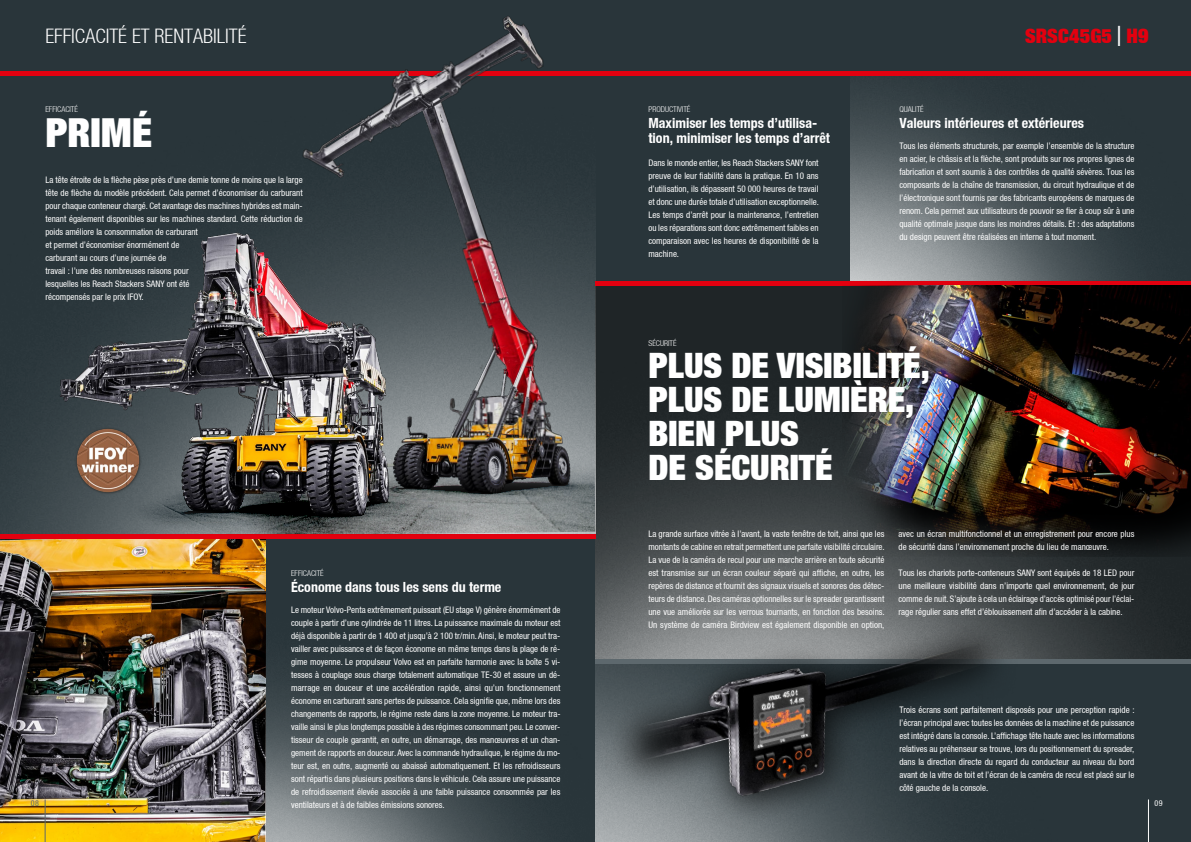
<style>
.page{position:relative;width:1191px;height:842px;background:#fff}
.page>*{position:absolute;margin:0;border:0;box-sizing:border-box;transform-origin:0 0}
.t1{font:900 40px "Context Reprise Extra Black S Si Extra";color:#fff}
.t2{font:900 35px/34px "Context Reprise Extra Black S Si Extra";color:#fff}
.t3{font:700 20px "Context Reprise Light Cond S Si";color:#fff}
.t4{font:900 20px "Context Reprise Extra Black S Si Extra";letter-spacing:.005em;color:#e3000f}
.t5{font:700 condensed 14px/15px "Context Reprise Condensed S Si";color:#fff}
.t6{font:9px/13px "Context Reprise Condensed S Si Condensed";color:#fff;text-align:justify}
.t7{font:700 8px "Context Reprise Light Cond S Si";color:#fff}
.t8{font:8px "Context Reprise Condensed S Si Condensed";color:#5d686d}
.t9{font:8px "Context Reprise Condensed S Si Condensed";color:#fff}
.s1{font-size:28px;color:#fff}
</style>
<div class="page">
<div style="left:595px;top:74px;width:596px;height:212px;background:#29353a"></div>
<div style="left:0;top:0;width:1191px;height:71px;background:#29353a"></div>
<div style="left:0;top:75px;width:220px;height:142px;background:#29353a"></div>
<img style="left:0;top:539px;width:595px;height:303px">
<img style="left:850px;top:75px;width:341px;height:206px">
<img style="left:595px;top:286px;width:596px;height:374px">
<img style="left:595px;top:664px;width:596px;height:178px">
<hr style="left:0;top:71px;width:1191px;height:4px;background:#e3000f">
<img style="left:220px;top:16px;width:375px;height:518px">
<div style="left:595px;top:281px;width:596px;height:5px;background:#e3000f"></div>
<hr style="left:595px;top:660px;width:596px;height:4px;background:#5d686d">
<div style="left:0;top:534px;width:595px;height:5px;background:#e3000f"></div>
<img style="left:0;top:217px;width:501px;height:317px">
<img style="left:843px;top:286px;width:348px;height:271px">
<div style="left:603px;top:613px;width:416px;height:218px;background:#000;opacity:.75"></div>
<img style="left:635px;top:626px;width:362px;height:178px">
<img style="left:74px;top:426px;width:68px;height:68px">
<hr style="left:45px;top:799px;width:1px;height:43px;background:#5d686d">
<hr style="left:1148px;top:799px;width:1px;height:43px;background:#fff">
<h3 class="t3" style="left:45px;top:25px;width:203px">EFFICACITÉ ET RENTABILITÉ</h3>
<p class="t7" style="left:45px;top:105px;width:34px">EFFICACITÉ</p>
<h1 class="t1" style="left:45px;top:107px;width:108px">PRIMÉ</h1>
<p class="t6" style="left:45px;top:173px;width:259px;text-align:left">La tête étroite de la flèche pèse près d’une demie tonne de moins que la large tête de flèche du modèle précédent. Cela permet d’économiser du carburant pour chaque conteneur chargé. Cet avantage des machines hybrides est main&shy;tenant également disponibles sur les machines standard. Cette réduction de poids améliore la consommation de carburant<br>et permet d’économiser énormément de<br>carburant au cours d’une journée de<br>travail : l’une des nombreuses raisons pour<br>lesquelles les Reach Stackers SANY ont été<br>récompensés par le prix IFOY.</p>
<p class="t7" style="left:648px;top:104px;width:44px">PRODUCTIVITÉ</p>
<h3 class="t5" style="left:648px;top:115px;width:183px">Maximiser les temps d’utilisa&shy;tion, minimiser les temps d’arrêt</h3>
<p class="t6" style="left:648px;top:156px;width:172px">Dans le monde entier, les Reach Stackers SANY font preuve de leur fiabilité dans la pratique. En 10 ans d’utilisation, ils dépassent 50 000 heures de travail et donc une durée totale d’utilisation exceptionnelle.<br>Les temps d’arrêt pour la maintenance, l’entretien ou les réparations sont donc extrêmement faibles en comparaison avec les heures de disponibilité de la machine.</p>
<p class="t7" style="left:899px;top:105px;width:26px">QUALITÉ</p>
<h3 class="t4" style="left:1025px;top:23px;width:125px">SRSC45G5 <span class="s1">|</span> H9</h3>
<h3 class="t5" style="left:899px;top:116px;width:186px">Valeurs intérieures et extérieures</h3>
<p class="t6" style="left:899px;top:139px;width:236px">Tous les éléments structurels, par exemple l’ensemble de la structure en acier, le châssis et la flèche, sont produits sur nos propres lignes de fabrication et sont soumis à des contrôles de qualité sévères. Tous les composants de la chaîne de transmission, du circuit hydraulique et de l’électronique sont fournis par des fabricants européens de marques de renom. Cela permet aux utilisateurs de pouvoir se fier à coup sûr à une qualité optimale jusque dans les moindres détails. Et : des adaptations du design peuvent être réalisées en interne à tout moment.</p>
<p class="t7" style="left:648px;top:338px;width:30px">SÉCURITÉ</p>
<h2 class="t2" style="left:648px;top:347px;width:283px">PLUS DE VISIBILITÉ,<br>PLUS DE LUMIÈRE,<br>BIEN PLUS<br>DE SÉCURITÉ</h2>
<p class="t6" style="left:648px;top:527px;width:238px">La grande surface vitrée à l’avant, la vaste fenêtre de toit, ainsi que les montants de cabine en retrait permettent une parfaite visibilité circulaire.<br>La vue de la caméra de recul pour une marche arrière en toute sécurité est transmise sur un écran couleur séparé qui affiche, en outre, les repères de distance et fournit des signaux visuels et sonores des détec&shy;teurs de distance. Des caméras optionnelles sur le spreader garantissent une vue améliorée sur les verrous tournants, en fonction des besoins.<br>Un système de caméra Birdview est également disponible en option,</p>
<p class="t6" style="left:898px;top:527px;width:237px">avec un écran multifonctionnel et un enregistrement pour encore plus de sécurité dans l’environnement proche du lieu de manœuvre.</p>
<p class="t6" style="left:898px;top:566px;width:237px">Tous les chariots porte-conteneurs SANY sont équipés de 18 LED pour une meilleure visibilité dans n’importe quel environnement, de jour comme de nuit. S’ajoute à cela un éclairage d’accès optimisé pour l’éclai&shy;rage régulier sans effet d’éblouissement afin d’accéder à la cabine.</p>
<p class="t7" style="left:291px;top:569px;width:34px">EFFICACITÉ</p>
<h3 class="t5" style="left:291px;top:579px;width:212px">Économe dans tous les sens du terme</h3>
<p class="t6" style="left:291px;top:603px;width:271px">Le moteur Volvo-Penta extrêmement puissant (EU stage V) génère énormément de couple à partir d’une cylindrée de 11 litres. La puissance maximale du moteur est déjà disponible à partir de 1 400 et jusqu’à 2 100 tr/min. Ainsi, le moteur peut tra&shy;vailler avec puissance et de façon économe en même temps dans la plage de ré&shy;gime moyenne. Le propulseur Volvo est en parfaite harmonie avec la boîte 5 vi&shy;tesses à couplage sous charge totalement automatique TE-30 et assure un dé&shy;marrage en douceur et une accélération rapide, ainsi qu’un fonctionnement économe en carburant sans pertes de puissance. Cela signifie que, même lors des changements de rapports, le régime reste dans la zone moyenne. Le moteur tra&shy;vaille ainsi le plus longtemps possible à des régimes consommant peu. Le conver&shy;tisseur de couple garantit, en outre, un démarrage, des manœuvres et un chan&shy;gement de rapports en douceur. Avec la commande hydraulique, le régime du mo&shy;teur est, en outre, augmenté ou abaissé automatiquement. Et les refroidisseurs sont répartis dans plusieurs positions dans le véhicule. Cela assure une puissance de refroidissement élevée associée à une faible puissance consommée par les ventilateurs et à de faibles émissions sonores.</p>
<p class="t6" style="left:899px;top:704px;width:237px">Trois écrans sont parfaitement disposés pour une perception rapide : l’écran principal avec toutes les données de la machine et de puissance est intégré dans la console. L’affichage tête haute avec les informations relatives au préhenseur se trouve, lors du positionnement du spreader, dans la direction directe du regard du conducteur au niveau du bord avant de la vitre de toit et l’écran de la caméra de recul est placé sur le côté gauche de la console.</p>
<p class="t8" style="left:31px;top:798px;width:9px">08</p>
<p class="t9" style="left:1154px;top:798px;width:9px">09</p>
</div>
